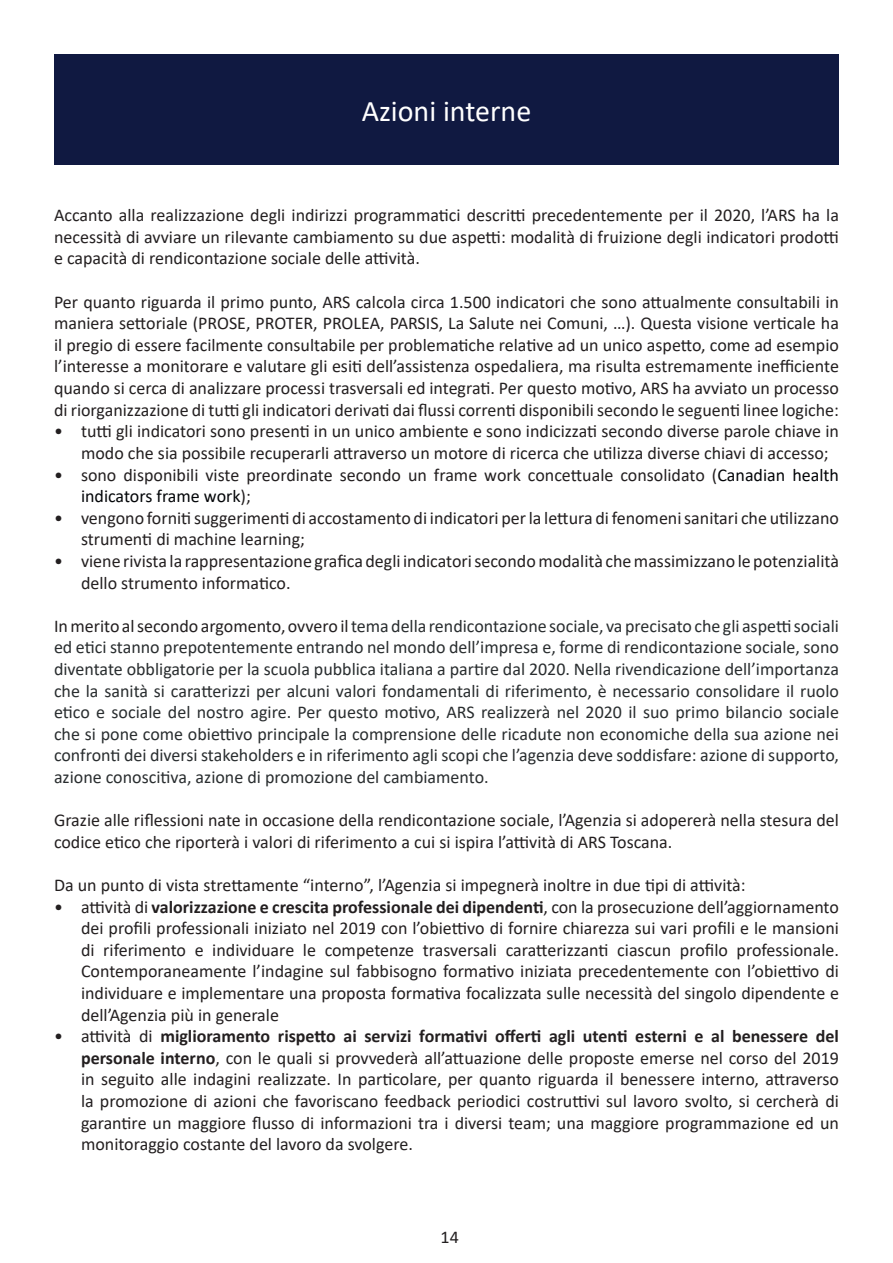
<style>
.page{position:relative;width:893px;height:1263px;background:#fff}
.page>*{position:absolute;margin:0;border:0;box-sizing:border-box;transform-origin:0 0}
.t1{font:30px "Calibri";color:#fff}
.t2{font:18px/21.6px "Calibri";color:#231f20}
.t3{font:18px/21.6px "Calibri";color:#292d2f;text-align:justify}
.s1{color:#030508}
.s2{color:#231f20}
.s3{font-weight:700}
</style>
<div class="page">
<div style="left:54px;top:54px;width:785px;height:111px;background:#101941"></div>
<h1 class="t1" style="left:362px;top:90px;width:171px">Azioni interne</h1>
<p class="t2" style="left:54px;top:204px;width:786px;text-align:justify">Accanto alla realizzazione degli indirizzi programmatici descritti precedentemente per il 2020, l’ARS ha la necessità di avviare un rilevante cambiamento su due aspetti: modalità di fruizione degli indicatori prodotti e capacità di rendicontazione sociale delle attività.</p>
<p class="t2" style="left:54px;top:290px;width:786px;text-align:justify">Per quanto riguarda il primo punto, ARS calcola circa 1.500 indicatori che sono attualmente consultabili in maniera settoriale (PROSE, PROTER, PROLEA, PARSIS, La Salute nei Comuni, …). Questa visione verticale ha il pregio di essere facilmente consultabile per problematiche relative ad un unico aspetto, come ad esempio l’interesse a monitorare e valutare gli esiti dell’assistenza ospedaliera, ma risulta estremamente inefficiente quando si cerca di analizzare processi trasversali ed integrati. Per questo motivo, ARS ha avviato un processo di riorganizzazione di tutti gli indicatori derivati dai flussi correnti disponibili secondo le seguenti linee logiche:</p>
<p class="t2" style="left:81px;top:420px;width:759px;text-indent:-27px">• tutti gli indicatori sono presenti in un unico ambiente e sono indicizzati secondo diverse parole chiave in modo che sia possibile recuperarli attraverso un motore di ricerca che utilizza diverse chiavi di accesso;</p>
<p class="t2" style="left:81px;top:463px;width:759px;text-indent:-27px">• sono disponibili viste preordinate secondo un frame work concettuale consolidato (<span class="s1">Canadian health indicators frame work</span>);</p>
<p class="t2" style="left:81px;top:506px;width:759px;text-indent:-27px">• vengono forniti suggerimenti di accostamento di indicatori per la lettura di fenomeni sanitari che utilizzano strumenti di machine learning;</p>
<p class="t2" style="left:81px;top:550px;width:759px;text-indent:-27px">• viene rivista la rappresentazione grafica degli indicatori secondo modalità che massimizzano le potenzialità dello strumento informatico.</p>
<p class="t3" style="left:54px;top:614px;width:786px"><span class="s2">In merito al secondo argomento, ovvero il</span> tema della rendicontazione sociale, va precisato che gli aspetti sociali ed etici stanno prepotentemente entrando nel mondo dell’impresa e, forme di rendicontazione sociale, sono diventate obbligatorie per la scuola pubblica italiana a partire dal 2020. Nella rivendicazione dell’importanza che la sanità si caratterizzi per alcuni valori fondamentali di riferimento, è necessario consolidare il ruolo etico e sociale del nostro agire. Per questo motivo, ARS realizzerà nel 2020 il suo primo bilancio sociale che si pone come obiettivo principale la comprensione delle ricadute non economiche della sua azione nei confronti dei diversi stakeholders e in riferimento agli scopi che l’agenzia deve soddisfare: azione di supporto, azione conoscitiva, azione di promozione del cambiamento.</p>
<p class="t2" style="left:54px;top:809px;width:786px">Grazie alle riflessioni nate in occasione della rendicontazione sociale, l’Agenzia si adopererà nella stesura del codice etico che riporterà i valori di riferimento a cui si ispira l’attività di ARS Toscana.</p>
<p class="t2" style="left:54px;top:874px;width:693px">Da un punto di vista strettamente “interno”, l’Agenzia si impegnerà inoltre in due tipi di attività:</p>
<p class="t2" style="left:81px;top:895px;width:759px;text-align:justify;text-indent:-27px">• attività di <span class="s3">valorizzazione e crescita professionale dei dipendenti</span>, con la prosecuzione dell’aggiornamento dei profili professionali iniziato nel 2019 con l’obiettivo di fornire chiarezza sui vari profili e le mansioni di riferimento e individuare le competenze trasversali caratterizzanti ciascun profilo professionale.<br>Contemporaneamente l’indagine sul fabbisogno formativo iniziata precedentemente con l’obiettivo di individuare e implementare una proposta formativa focalizzata sulle necessità del singolo dipendente e dell’Agenzia più in generale</p>
<p class="t2" style="left:81px;top:1025px;width:759px;text-align:justify;text-indent:-27px">• attività di <span class="s3">miglioramento rispetto ai servizi formativi offerti agli utenti esterni e al benessere del personale interno</span>, con le quali si provvederà all’attuazione delle proposte emerse nel corso del 2019 in seguito alle indagini realizzate. In particolare, per quanto riguarda il benessere interno, attraverso la promozione di azioni che favoriscano feedback periodici costruttivi sul lavoro svolto, si cercherà di garantire un maggiore flusso di informazioni tra i diversi team; una maggiore programmazione ed un monitoraggio costante del lavoro da svolgere.</p>
<p class="t2" style="left:441px;top:1225px;width:20px">14</p>
</div>
